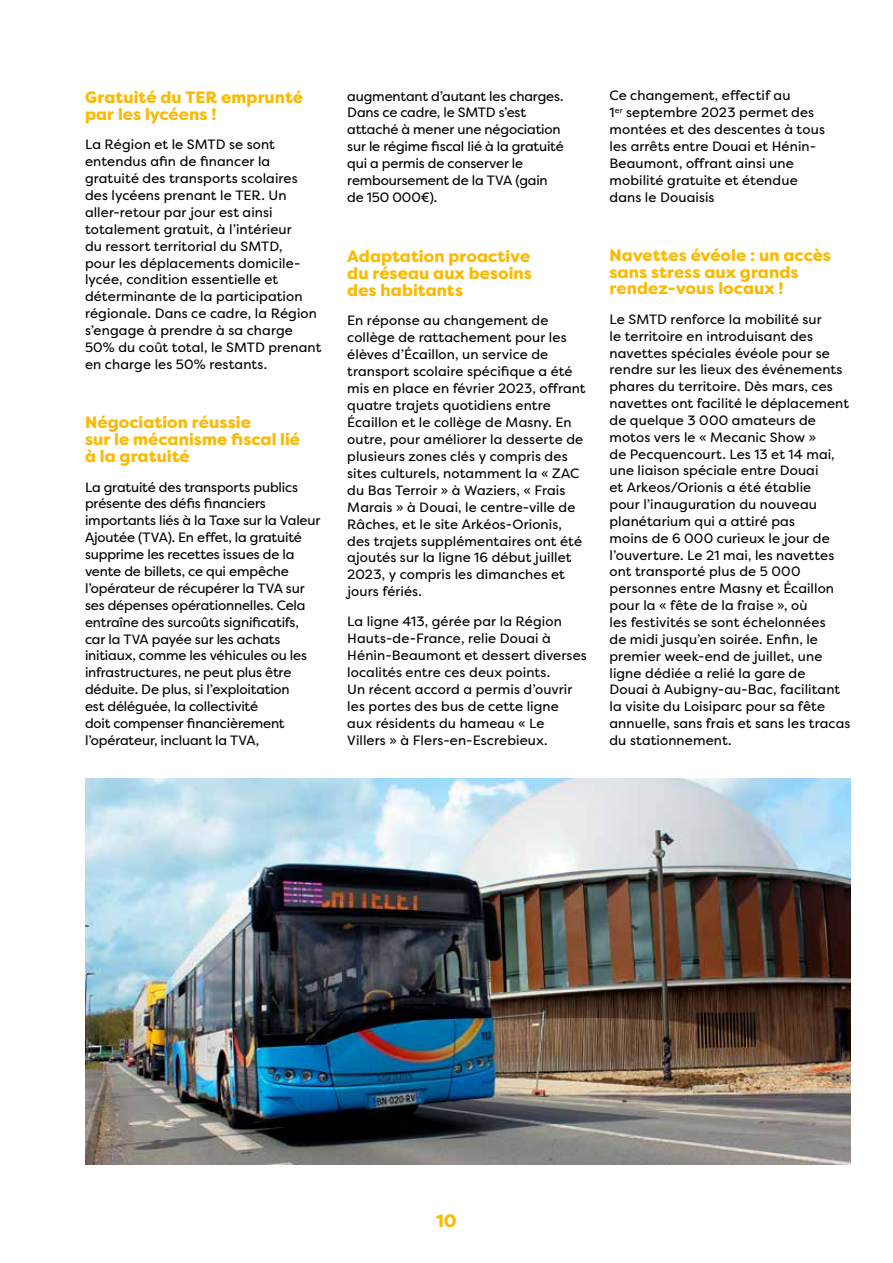
<style>
.page{position:relative;width:893px;height:1263px;background:#fff}
.page>*{position:absolute;margin:0;border:0;box-sizing:border-box;transform-origin:0 0}
.t1{font:800 18px "Filson Pro";color:#fbba00}
.t2{font:800 16.5px/17px "Filson Pro";letter-spacing:.005em;color:#fbba00}
.t3{font:13.5px/17px "Filson Pro";letter-spacing:.005em;color:#000}
</style>
<div class="page">
<img style="left:85px;top:778px;width:765px;height:386px">
<p class="t2" style="left:85px;top:89px;width:220px">Gratuité du TER emprunté par les lycéens !</p>
<p class="t3" style="left:85px;top:136px;width:238px">La Région et le SMTD se sont entendus afin de financer la gratuité des transports scolaires des lycéens prenant le TER. Un aller-retour par jour est ainsi totalement gratuit, à l’intérieur<br>du ressort territorial du SMTD,<br>pour les déplacements domicile&shy;lycée, condition essentielle et déterminante de la participation régionale. Dans ce cadre, la Région s’engage à prendre à sa charge<br>50% du coût total, le SMTD prenant en charge les 50% restants.</p>
<p class="t2" style="left:85px;top:414px;width:217px">Négociation réussie<br>sur le mécanisme fiscal lié à la gratuité</p>
<p class="t3" style="left:85px;top:478px;width:237px">La gratuité des transports publics présente des défis financiers importants liés à la Taxe sur la Valeur Ajoutée (TVA). En effet, la gratuité supprime les recettes issues de la vente de billets, ce qui empêche l’opérateur de récupérer la TVA sur ses dépenses opérationnelles. Cela entraîne des surcoûts significatifs, car la TVA payée sur les achats initiaux, comme les véhicules ou les infrastructures, ne peut plus être déduite. De plus, si l’exploitation<br>est déléguée, la collectivité<br>doit compenser financièrement l’opérateur, incluant la TVA,</p>
<p class="t3" style="left:347px;top:87px;width:218px">augmentant d’autant les charges.<br>Dans ce cadre, le SMTD s’est attaché à mener une négociation sur le régime fiscal lié à la gratuité qui a permis de conserver le remboursement de la TVA (gain de 150 000€).</p>
<p class="t2" style="left:347px;top:248px;width:186px;text-align:justify">Adaptation proactive du réseau aux besoins des habitants</p>
<p class="t3" style="left:347px;top:312px;width:240px">En réponse au changement de collège de rattachement pour les élèves d’Écaillon, un service de transport scolaire spécifique a été mis en place en février 2023, offrant quatre trajets quotidiens entre Écaillon et le collège de Masny. En outre, pour améliorer la desserte de plusieurs zones clés y compris des sites culturels, notamment la « ZAC du Bas Terroir » à Waziers, « Frais Marais » à Douai, le centre-ville de Râches, et le site Arkéos-Orionis, des trajets supplémentaires ont été ajoutés sur la ligne 16 début juillet 2023, y compris les dimanches et jours fériés.</p>
<p class="t3" style="left:347px;top:613px;width:241px">La ligne 413, gérée par la Région<br>Hauts-de-France, relie Douai à<br>Hénin-Beaumont et dessert diverses localités entre ces deux points.<br>Un récent accord a permis d’ouvrir les portes des bus de cette ligne aux résidents du hameau « Le<br>Villers » à Flers-en-Escrebieux.</p>
<p class="t3" style="left:609px;top:87px;width:217px">Ce changement, effectif au<br>1<sup>er</sup> septembre 2023 permet des montées et des descentes à tous les arrêts entre Douai et Hénin-<br>Beaumont, offrant ainsi une mobilité gratuite et étendue dans le Douaisis</p>
<p class="t2" style="left:609px;top:247px;width:223px">Navettes évéole : un accès sans stress aux grands rendez-vous locaux !</p>
<p class="t3" style="left:609px;top:311px;width:242px">Le SMTD renforce la mobilité sur<br>le territoire en introduisant des navettes spéciales évéole pour se rendre sur les lieux des événements phares du territoire. Dès mars, ces navettes ont facilité le déplacement de quelque 3 000 amateurs de motos vers le « Mecanic Show »<br>de Pecquencourt. Les 13 et 14 mai, une liaison spéciale entre Douai<br>et Arkeos/Orionis a été établie<br>pour l’inauguration du nouveau planétarium qui a attiré pas<br>moins de 6 000 curieux le jour de l’ouverture. Le 21 mai, les navettes ont transporté plus de 5 000 personnes entre Masny et Écaillon pour la « fête de la fraise », où<br>les festivités se sont échelonnées<br>de midi jusqu’en soirée. Enfin, le premier week-end de juillet, une ligne dédiée a relié la gare de<br>Douai à Aubigny-au-Bac, facilitant la visite du Loisiparc pour sa fête annuelle, sans frais et sans les tracas du stationnement.</p>
<h1 class="t1" style="left:436px;top:1210px;width:22px">10</h1>
</div>
